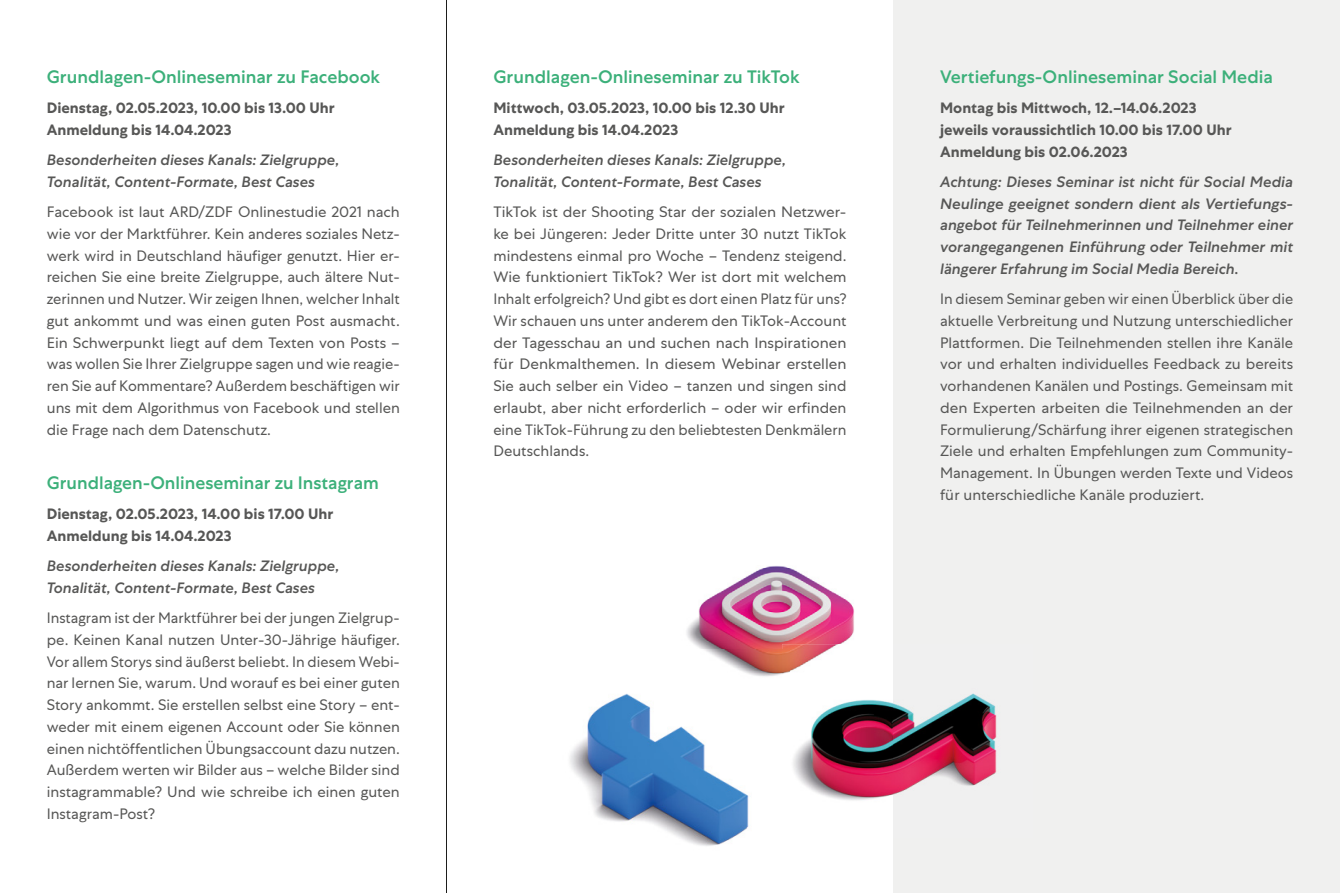
<style>
.page{position:relative;width:1340px;height:893px;background:#fff}
.page>*{position:absolute;margin:0;border:0;box-sizing:border-box;transform-origin:0 0}
.t1{font:500 18px "Centra No 1";color:#3cb07a}
.t2{font:15px/21.8px "Centra No 1";color:#575756;text-align:justify}
.t3{font:italic 500 15px/21.8px "Centra No 1";color:#575756}
.t4{font:700 15px/21.8px "Centra No 1";color:#575756}
</style>
<div class="page">
<div style="left:893px;top:0;width:446px;height:893px;background:#f0f0ef"></div>
<hr style="left:446px;top:0;width:1px;height:893px;background:#1d1d1b">
<img style="left:793px;top:693px;width:204px;height:107px">
<img style="left:686px;top:566px;width:168px;height:84px">
<img style="left:782px;top:644px;width:94px;height:50px">
<img style="left:570px;top:694px;width:179px;height:152px">
<img style="left:705px;top:650px;width:84px;height:44px">
<p class="t1" style="left:47px;top:66px;width:335px">Grundlagen-Onlineseminar zu Facebook</p>
<p class="t4" style="left:47px;top:97px;width:289px">Dienstag, 02.05.2023, 10.00 bis 13.00 Uhr<br>Anmeldung bis 14.04.2023</p>
<p class="t3" style="left:47px;top:149px;width:294px">Besonderheiten dieses Kanals: Zielgruppe,<br>Tonalität, Content-Formate, Best Cases</p>
<p class="t2" style="left:47px;top:201px;width:354px">Facebook ist laut ARD/ZDF Onlinestudie 2021 nach wie vor der Marktführer. Kein anderes soziales Netz&shy;werk wird in Deutschland häufiger genutzt. Hier er&shy;reichen Sie eine breite Zielgruppe, auch ältere Nut&shy;zerinnen und Nutzer. Wir zeigen Ihnen, welcher Inhalt gut ankommt und was einen guten Post ausmacht.<br>Ein Schwerpunkt liegt auf dem Texten von Posts – was wollen Sie Ihrer Zielgruppe sagen und wie reagie&shy;ren Sie auf Kommentare? Außerdem beschäftigen wir uns mit dem Algorithmus von Facebook und stellen die Frage nach dem Datenschutz.</p>
<p class="t1" style="left:47px;top:472px;width:333px">Grundlagen-Onlineseminar zu Instagram</p>
<p class="t4" style="left:47px;top:503px;width:288px">Dienstag, 02.05.2023, 14.00 bis 17.00 Uhr<br>Anmeldung bis 14.04.2023</p>
<p class="t3" style="left:47px;top:555px;width:294px">Besonderheiten dieses Kanals: Zielgruppe,<br>Tonalität, Content-Formate, Best Cases</p>
<p class="t2" style="left:47px;top:607px;width:354px">Instagram ist der Marktführer bei der jungen Zielgrup&shy;pe. Keinen Kanal nutzen Unter-30-Jährige häufiger.<br>Vor allem Storys sind äußerst beliebt. In diesem Webi&shy;nar lernen Sie, warum. Und worauf es bei einer guten Story ankommt. Sie erstellen selbst eine Story – ent&shy;weder mit einem eigenen Account oder Sie können einen nichtöffentlichen Übungsaccount dazu nutzen.<br>Außerdem werten wir Bilder aus – welche Bilder sind instagrammable? Und wie schreibe ich einen guten Instagram-Post?</p>
<p class="t1" style="left:493px;top:66px;width:308px">Grundlagen-Onlineseminar zu TikTok</p>
<p class="t4" style="left:493px;top:97px;width:293px">Mittwoch, 03.05.2023, 10.00 bis 12.30 Uhr<br>Anmeldung bis 14.04.2023</p>
<p class="t3" style="left:493px;top:149px;width:294px">Besonderheiten dieses Kanals: Zielgruppe,<br>Tonalität, Content-Formate, Best Cases</p>
<p class="t2" style="left:493px;top:201px;width:354px">TikTok ist der Shooting Star der sozialen Netzwer&shy;ke bei Jüngeren: Jeder Dritte unter 30 nutzt TikTok mindestens einmal pro Woche – Tendenz steigend.<br>Wie funktioniert TikTok? Wer ist dort mit welchem Inhalt erfolgreich? Und gibt es dort einen Platz für uns?<br>Wir schauen uns unter anderem den TikTok-Account der Tagesschau an und suchen nach Inspirationen für Denkmalthemen. In diesem Webinar erstellen Sie auch selber ein Video – tanzen und singen sind erlaubt, aber nicht erforderlich – oder wir erfinden eine TikTok-Führung zu den beliebtesten Denkmälern Deutschlands.</p>
<p class="t1" style="left:940px;top:66px;width:334px">Vertiefungs-Onlineseminar Social Media</p>
<p class="t4" style="left:940px;top:97px;width:293px">Montag bis Mittwoch, 12.–14.06.2023 jeweils voraussichtlich 10.00 bis 17.00 Uhr<br>Anmeldung bis 02.06.2023</p>
<p class="t3" style="left:940px;top:171px;width:354px;text-align:justify">Achtung: Dieses Seminar ist nicht für Social Media Neulinge geeignet sondern dient als Vertiefungs&shy;angebot für Teilnehmerinnen und Teilnehmer einer vorangegangenen Einführung oder Teilnehmer mit längerer Erfahrung im Social Media Bereich.</p>
<p class="t2" style="left:940px;top:288px;width:354px">In diesem Seminar geben wir einen Überblick über die aktuelle Verbreitung und Nutzung unterschiedlicher Plattformen. Die Teilnehmenden stellen ihre Kanäle vor und erhalten individuelles Feedback zu bereits vorhandenen Kanälen und Postings. Gemeinsam mit den Experten arbeiten die Teilnehmenden an der Formulierung/Schärfung ihrer eigenen strategischen Ziele und erhalten Empfehlungen zum Community-Management. In Übungen werden Texte und Videos für unterschiedliche Kanäle produziert.</p>
</div>
